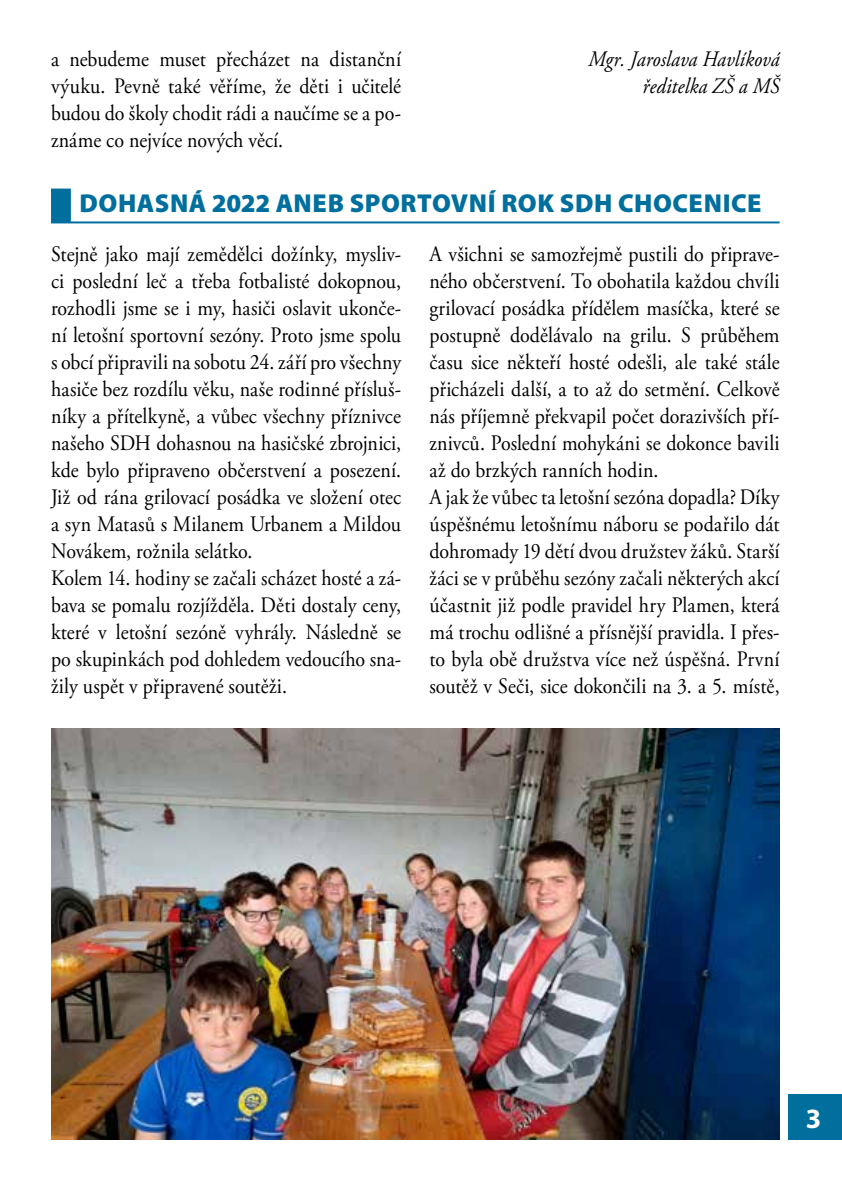
<style>
.page{position:relative;width:842px;height:1191px;background:#fff}
.page>*{position:absolute;margin:0;border:0;box-sizing:border-box;transform-origin:0 0}
.t1{font:700 28px "Myriad Pro";color:#fff}
.t2{font:900 26px "Myriad Pro";letter-spacing:.02em;color:#006f9e}
.t3{font:22px/27px "Adobe Garamond Pro";letter-spacing:.005em;color:#000;scale:.9 1}
.t4{font:italic 22px/27px "Adobe Garamond Pro";letter-spacing:.005em;color:#000;text-align:right;scale:.9 1}
</style>
<div class="page">
<div style="left:788px;top:1094px;width:54px;height:46px;background:#006f9e"></div>
<div style="left:51px;top:189px;width:20px;height:34px;background:#006f9e"></div>
<hr style="left:51px;top:221px;width:729px;height:2px;background:#006f9e">
<img style="left:51px;top:728px;width:729px;height:412px">
<p class="t3" style="left:51px;top:47px;width:390px;text-align:justify">a nebudeme muset přecházet na distanční výuku. Pevně také věříme, že děti i učitelé budou do školy chodit rádi a naučíme se a po&shy;známe co nejvíce nových věcí.</p>
<p class="t4" style="left:588px;top:46px;width:214px">Mgr. Jaroslava Havlíková ředitelka ZŠ a MŠ</p>
<p class="t2" style="left:80px;top:186px;width:683px">DOHASNÁ 2022 ANEB SPORTOVNÍ ROK SDH CHOCENICE</p>
<p class="t3" style="left:51px;top:241px;width:391px">Stejně jako mají zemědělci dožínky, mysliv&shy;ci poslední leč a třeba fotbalisté dokopnou, rozhodli jsme se i my, hasiči oslavit ukonče&shy;ní letošní sportovní sezóny. Proto jsme spolu s obcí připravili na sobotu 24. září pro všechny hasiče bez rozdílu věku, naše rodinné přísluš&shy;níky a přítelkyně, a vůbec všechny příznivce našeho SDH dohasnou na hasičské zbrojnici, kde bylo připraveno občerstvení a posezení.<br>Již od rána grilovací posádka ve složení otec a syn Matasů s Milanem Urbanem a Mildou Novákem, rožnila selátko.<br>Kolem 14. hodiny se začali scházet hosté a zá&shy;bava se pomalu rozjížděla. Děti dostaly ceny, které v letošní sezóně vyhrály. Následně se po skupinkách pod dohledem vedoucího sna&shy;žily uspět v připravené soutěži.</p>
<p class="t3" style="left:429px;top:241px;width:391px">A všichni se samozřejmě pustili do připrave&shy;ného občerstvení. To obohatila každou chvíli grilovací posádka přídělem masíčka, které se postupně dodělávalo na grilu. S průběhem času sice někteří hosté odešli, ale také stále přicházeli další, a to až do setmění. Celkově nás příjemně překvapil počet dorazivších pří&shy;znivců. Poslední mohykáni se dokonce bavili až do brzkých ranních hodin.<br>A jak že vůbec ta letošní sezóna dopadla? Díky úspěšnému letošnímu náboru se podařilo dát dohromady 19 dětí dvou družstev žáků. Starší žáci se v průběhu sezóny začali některých akcí účastnit již podle pravidel hry Plamen, která má trochu odlišné a přísnější pravidla. I přes&shy;to byla obě družstva více než úspěšná. První soutěž v Seči, sice dokončili na 3. a 5. místě,</p>
<p class="t1" style="left:806px;top:1100px;width:17px">3</p>
</div>
